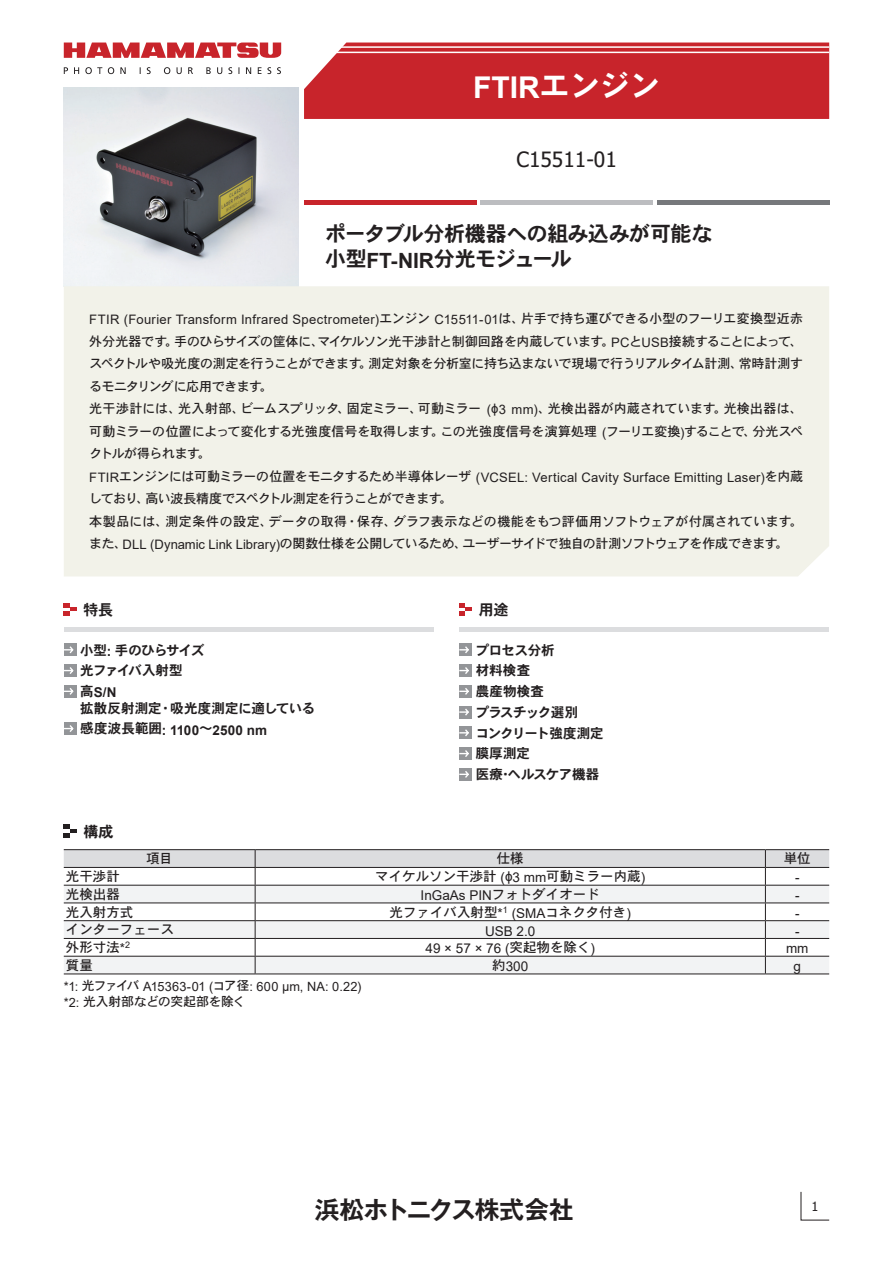
<style>
.page{position:relative;width:893px;height:1263px;background:#fff}
.page>*{position:absolute;margin:0;border:0;box-sizing:border-box;transform-origin:0 0}
.t1{font:700 30px "Arial";color:#fff}
.t2{font:700 24.6px "Gothic MB101 Pro De";letter-spacing:-.025em;color:#231f20}
.t3{font:21px/25.5px "DFHS Gothic W7 WINP RKSJ H";letter-spacing:-.03em;color:#231f20}
.t4{font:21px "Tahoma";color:#231f20}
.t5{font:15px "DFHS Gothic W7 WINP RKSJ H";color:#231f20}
.t6{font:13.5px "DFHS Gothic W5 WINP RKSJ H";color:#231f20}
.t7{font:13.5px/20.7px "DFHS Gothic W7 WINP RKSJ H";letter-spacing:-.015em;color:#231f20}
.t8{font:13.5px "Arial";color:#231f20}
.t9{font:700 13.5px "Arial";letter-spacing:.005em;color:#231f20}
.t10{font:13.5px/20.7px "DFHS Gothic W7 WINP RKSJ H";letter-spacing:-.05em;color:#231f20}
.t11{font:13.05px/22.5px "DFHS Gothic W5 WINP RKSJ H";letter-spacing:-.03em;color:#231f20}
.t12{font:13.05px "Arial";letter-spacing:.02em;color:#231f20}
.t13{font:12.75px "Arial";letter-spacing:.02em;color:#231f20}
.t14{font:12.75px "DFHS Gothic W5 WINP RKSJ H";letter-spacing:-.015em;color:#231f20}
.t15{font:12.75px "Tahoma";color:#231f20}
.s1{font-family:"DFHS Gothic W7 WINP RKSJ H";font-weight:400}
.s2{font-family:"Arial";font-weight:700}
.s3{font-family:"DFHS Gothic W5 WINP RKSJ H"}
.s4{font-family:"Arial"}
</style>
<div class="page">
<img style="left:64px;top:88px;width:234px;height:198px">
<svg style="left:64px;top:43px;width:217px;height:15px"></svg>
<svg style="left:64px;top:67px;width:217px;height:7px"></svg>
<svg style="left:800px;top:1191px;width:30px;height:30px"></svg>
<div style="left:304px;top:43px;width:525px;height:76px;background:#c8242b"></div>
<div style="left:304px;top:200px;width:172px;height:5px;background:#c8242b"></div>
<div style="left:480px;top:200px;width:173px;height:5px;background:#bcbdc0"></div>
<div style="left:657px;top:200px;width:172px;height:5px;background:#76787b"></div>
<hr style="left:304px;top:46px;width:525px;height:2px;background:#fff">
<hr style="left:304px;top:52px;width:525px;height:1px;background:#fff">
<div style="left:64px;top:286px;width:765px;height:290px;background:#f2f2e9"></div>
<svg style="left:64px;top:825px;width:13px;height:12px"></svg>
<hr style="left:64px;top:849px;width:191px;height:1px;background:#231f20">
<hr style="left:255px;top:849px;width:510px;height:1px;background:#231f20">
<hr style="left:765px;top:849px;width:64px;height:1px;background:#231f20">
<svg style="left:64px;top:850px;width:765px;height:123px"></svg>
<hr style="left:64px;top:973px;width:191px;height:1px;background:#231f20">
<hr style="left:255px;top:973px;width:510px;height:1px;background:#231f20">
<hr style="left:765px;top:973px;width:64px;height:1px;background:#231f20">
<svg style="left:64px;top:603px;width:13px;height:13px"></svg>
<div style="left:64px;top:627px;width:370px;height:5px;background:#dcdddf"></div>
<div style="left:64px;top:643px;width:13px;height:13px;background:#939598"></div>
<svg style="left:64px;top:646px;width:10px;height:8px"></svg>
<div style="left:64px;top:664px;width:13px;height:13px;background:#939598"></div>
<svg style="left:64px;top:667px;width:10px;height:7px"></svg>
<div style="left:64px;top:685px;width:13px;height:13px;background:#939598"></div>
<svg style="left:64px;top:688px;width:10px;height:7px"></svg>
<div style="left:64px;top:722px;width:13px;height:13px;background:#939598"></div>
<svg style="left:64px;top:725px;width:10px;height:7px"></svg>
<svg style="left:459px;top:603px;width:13px;height:13px"></svg>
<div style="left:459px;top:627px;width:370px;height:5px;background:#dcdddf"></div>
<div style="left:459px;top:643px;width:13px;height:13px;background:#939598"></div>
<svg style="left:459px;top:646px;width:10px;height:7px"></svg>
<div style="left:459px;top:664px;width:13px;height:13px;background:#939598"></div>
<svg style="left:459px;top:667px;width:10px;height:7px"></svg>
<div style="left:459px;top:685px;width:13px;height:13px;background:#939598"></div>
<svg style="left:459px;top:688px;width:10px;height:7px"></svg>
<div style="left:459px;top:706px;width:13px;height:12px;background:#939598"></div>
<svg style="left:459px;top:708px;width:10px;height:8px"></svg>
<div style="left:459px;top:726px;width:13px;height:13px;background:#939598"></div>
<svg style="left:459px;top:729px;width:10px;height:7px"></svg>
<div style="left:459px;top:747px;width:13px;height:13px;background:#939598"></div>
<svg style="left:459px;top:750px;width:10px;height:7px"></svg>
<div style="left:459px;top:768px;width:13px;height:13px;background:#939598"></div>
<svg style="left:459px;top:771px;width:10px;height:7px"></svg>
<h1 class="t1" style="left:473px;top:67px;width:188px">FTIR<span class="s1">エンジン</span></h1>
<h3 class="t4" style="left:516px;top:145px;width:102px">C15511-01</h3>
<h3 class="t3" style="left:325px;top:220px;width:389px">ポータブル分析機器への組み込みが可能な小型<span class="s2">FT-NIR</span>分光モジュール</h3>
<p class="t12" style="left:89px;top:310px;width:716px">FTIR (Fourier Transform Infrared Spectrometer)<span class="s3">エンジン</span> C15511-01<span class="s3">は、片手で持ち運びできる小型のフーリエ変換型近赤</span></p>
<p class="t11" style="left:89px;top:330px;width:716px">外分光器です。手のひらサイズの筐体に、マイケルソン光干渉計と制御回路を内蔵しています。<span class="s4">PC</span>と<span class="s4">USB</span>接続することによって、スペクトルや吸光度の測定を行うことができます。測定対象を分析室に持ち込まないで現場で行うリアルタイム計測、常時計測するモニタリングに応用できます。<br>光干渉計には、光入射部、ビームスプリッタ、固定ミラー、可動ミラー <span class="s4">(ϕ3 mm)</span>、光検出器が内蔵されています。光検出器は、可動ミラーの位置によって変化する光強度信号を取得します。この光強度信号を演算処理 <span class="s4">(</span>フーリエ変換<span class="s4">)</span>することで、分光スペクトルが得られます。</p>
<p class="t12" style="left:89px;top:468px;width:715px">FTIR<span class="s3">エンジンには可動ミラーの位置をモニタするため半導体レーザ</span> (VCSEL: Vertical Cavity Surface Emitting Laser)<span class="s3">を内蔵</span></p>
<p class="t11" style="left:89px;top:487px;width:716px">しており、高い波長精度でスペクトル測定を行うことができます。<br>本製品には、測定条件の設定、データの取得・保存、グラフ表示などの機能をもつ評価用ソフトウェアが付属されています。また、<span class="s4">DLL (Dynamic Link Library)</span>の関数仕様を公開しているため、ユーザーサイドで独自の計測ソフトウェアを作成できます。</p>
<p class="t5" style="left:83px;top:602px;width:31px">特長</p>
<p class="t10" style="left:80px;top:639px;width:126px">小型<span class="s2">:</span> 手のひらサイズ光ファイバ入射型</p>
<p class="t9" style="left:80px;top:683px;width:38px"><span class="s1">高</span>S/N</p>
<p class="t7" style="left:80px;top:697px;width:237px">拡散反射測定・吸光度測定に適している</p>
<p class="t9" style="left:80px;top:720px;width:188px"><span class="s1">感度波長範囲</span>: 1100<span class="s1">～</span>2500 nm</p>
<p class="t5" style="left:83px;top:824px;width:32px">構成</p>
<p class="t5" style="left:479px;top:602px;width:31px">用途</p>
<p class="t7" style="left:476px;top:639px;width:129px">プロセス分析<br>材料検査<br>農産物検査<br>プラスチック選別<br>コンクリート強度測定膜厚測定<br>医療・ヘルスケア機器</p>
<p class="t6" style="left:146px;top:852px;width:28px">項目</p>
<p class="t6" style="left:497px;top:852px;width:28px">仕様</p>
<p class="t6" style="left:784px;top:852px;width:28px">単位</p>
<p class="t6" style="left:66px;top:869px;width:56px">光干渉計</p>
<p class="t6" style="left:375px;top:869px;width:272px">マイケルソン干渉計 <span class="s4">(ϕ3 mm</span>可動ミラー内蔵<span class="s4">)</span></p>
<p class="t8" style="left:795px;top:868px;width:6px">-</p>
<p class="t6" style="left:66px;top:887px;width:55px">光検出器</p>
<p class="t8" style="left:421px;top:886px;width:181px">InGaAs PIN<span class="s3">フォトダイオード</span></p>
<p class="t8" style="left:795px;top:886px;width:6px">-</p>
<p class="t6" style="left:66px;top:905px;width:69px">光入射方式</p>
<p class="t6" style="left:390px;top:905px;width:243px">光ファイバ入射型<span class="s4">*</span><sup>1</sup> <span class="s4">(SMA</span>コネクタ付き<span class="s4">)</span></p>
<p class="t8" style="left:795px;top:904px;width:6px">-</p>
<p class="t6" style="left:66px;top:923px;width:109px">インターフェース</p>
<p class="t8" style="left:485px;top:921px;width:52px">USB 2.0</p>
<p class="t8" style="left:795px;top:921px;width:6px">-</p>
<p class="t6" style="left:66px;top:940px;width:66px">外形寸法<span class="s4">*</span><sup>2</sup></p>
<p class="t8" style="left:425px;top:939px;width:171px">49 × 57 × 76 (<span class="s3">突起物を除く</span>)</p>
<p class="t8" style="left:786px;top:939px;width:24px">mm</p>
<p class="t6" style="left:66px;top:958px;width:28px">質量</p>
<p class="t8" style="left:492px;top:957px;width:38px"><span class="s3">約</span>300</p>
<p class="t8" style="left:793px;top:957px;width:9px">g</p>
<p class="t13" style="left:64px;top:977px;width:299px">*1: <span class="s3">光ファイバ</span> A15363-01 (<span class="s3">コア径</span>: 600 µm, NA: 0.22)</p>
<p class="t14" style="left:64px;top:995px;width:183px"><span class="s4">*2:</span> 光入射部などの突起部を除く</p>
<h2 class="t2" style="left:315px;top:1189px;width:260px">浜松ホトニクス株式会社</h2>
<p class="t15" style="left:811px;top:1197px;width:8px">1</p>
</div>
